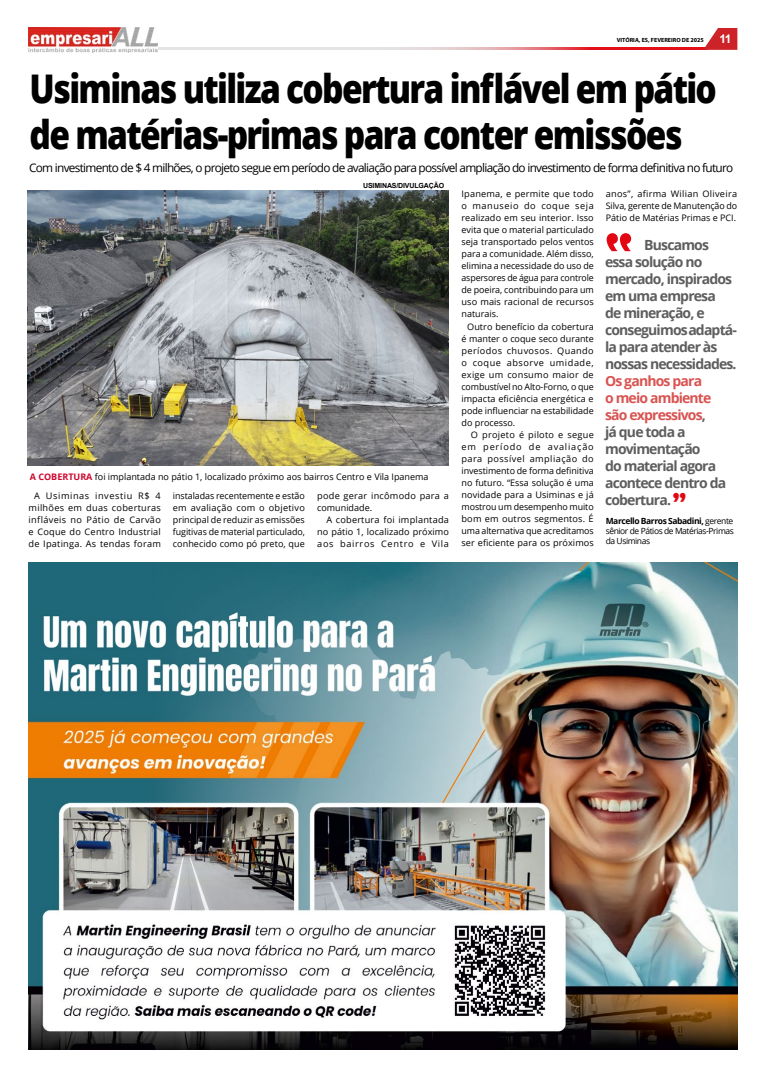
<style>
.page{position:relative;width:766px;height:1078px;background:#fff}
.page>*{position:absolute;margin:0;border:0;box-sizing:border-box;transform-origin:0 0}
.t1{font:800 39.5px/46px "Open Sans";letter-spacing:-.05em;color:#000;scale:.85 1}
.t2{font:700 condensed 28px "Poynter Agate";color:#e30613}
.t3{font:700 14px/17px "Open Sans";letter-spacing:-.06em;color:#5f5e5e}
.t4{font:700 12px "Arial";color:#fff}
.t5{font:11.8px "Open Sans";letter-spacing:-.06em;color:#000}
.t6{font:9px/12px "Open Sans";color:#000;text-align:justify}
.t7{font:9px/12px "Open Sans";letter-spacing:.025em;color:#000}
.t8{font:8.5px/10px "Open Sans";letter-spacing:-.05em;color:#000;text-align:justify}
.t9{font:700 7px "Arial";letter-spacing:-.015em;color:#000}
.t10{font:700 6px "Myriad Pro";color:#000}
.s1{color:#d95351}
.s2{font-weight:700}
.s3{font-weight:700;color:#ce072d}
</style>
<div class="page">
<svg style="left:159px;top:47px;width:544px;height:3px;background:#e39ea2"></svg>
<svg style="left:703px;top:28px;width:34px;height:22px"></svg>
<img style="left:28px;top:28px;width:129px;height:25px">
<img style="left:28px;top:190px;width:420px;height:276px">
<img style="left:28px;top:562px;width:709px;height:487px">
<svg style="left:599px;top:627px;width:41px;height:8px"></svg>
<p class="t10" style="left:616px;top:36px;width:88px">VITÓRIA, ES, FEVEREIRO DE 2025</p>
<h3 class="t4" style="left:719px;top:31px;width:14px">11</h3>
<h1 class="t1" style="left:30px;top:63px;width:810px">Usiminas utiliza cobertura inflável em pátio de matérias-primas para conter emissões</h1>
<p class="t9" style="left:363px;top:181px;width:83px">USIMINAS/DIVULGAÇÃO</p>
<h3 class="t5" style="left:29px;top:160px;width:705px">Com investimento de $ 4 milhões, o projeto segue em período de avaliação para possível ampliação do investimento de forma definitiva no futuro</h3>
<p class="t6" style="left:605px;top:188px;width:133px">anos”, afirma Wilian Oliveira Silva, gerente de Manutenção do Pátio de Matérias Primas e PCI.</p>
<p class="t6" style="left:461px;top:188px;width:134px">Ipanema, e permite que todo o manuseio do coque seja realizado em seu interior. Isso evita que o material particulado seja transportado pelos ventos para a comunidade. Além disso, elimina a necessidade do uso de aspersores de água para controle de poeira, contribuindo para um uso mais racional de recursos naturais.</p>
<p class="t6" style="left:461px;top:320px;width:134px;text-indent:6px">Outro benefício da cobertura é manter o coque seco durante períodos chuvosos. Quando o coque absorve umidade, exige um consumo maior de combustível no Alto-Forno, o que impacta eficiência energética e pode influenciar na estabilidade do processo.</p>
<p class="t6" style="left:461px;top:428px;width:134px;text-indent:9px">O projeto é piloto e segue em período de avaliação para possível ampliação do investimento de forma definitiva no futuro. “Essa solução é uma novidade para a Usiminas e já mostrou um desempenho muito bom em outros segmentos. É uma alternativa que acreditamos ser eficiente para os próximos</p>
<h3 class="t3" style="left:605px;top:236px;width:133px;text-indent:39px">Buscamos essa solução no mercado, inspirados em uma empresa<br>de mineração, e conseguimos adaptá&shy;la para atender às nossas necessidades.</h3>
<h3 class="t3" style="left:605px;top:372px;width:123px"><span class="s1">Os ganhos para<br>o meio ambiente são expressivos</span>,<br>já que toda a movimentação<br>do material agora acontece dentro da cobertura.</h3>
<p class="t8" style="left:605px;top:516px;width:130px"><span class="s2">Marcello Barros Sabadini,</span> gerente sênior de Pátios de Matérias-Primas da Usiminas</p>
<p class="t6" style="left:30px;top:470px;width:400px"><span class="s3">A COBERTURA</span> foi implantada no pátio 1, localizado próximo aos bairros Centro e Vila Ipanema</p>
<p class="t6" style="left:29px;top:489px;width:134px;text-indent:6px">A Usiminas investiu R$ 4 milhões em duas coberturas infláveis no Pátio de Carvão e Coque do Centro Industrial de Ipatinga. As tendas foram</p>
<p class="t6" style="left:173px;top:489px;width:133px">instaladas recentemente e estão em avaliação com o objetivo principal de reduzir as emissões fugitivas de material particulado, conhecido como pó preto, que</p>
<p class="t7" style="left:317px;top:489px;width:133px">pode gerar incômodo para a comunidade.</p>
<h2 class="t2" style="left:672px;top:486px;width:15px">”</h2>
<p class="t6" style="left:317px;top:513px;width:133px;text-indent:9px">A cobertura foi implantada no pátio 1, localizado próximo aos bairros Centro e Vila</p>
</div>
